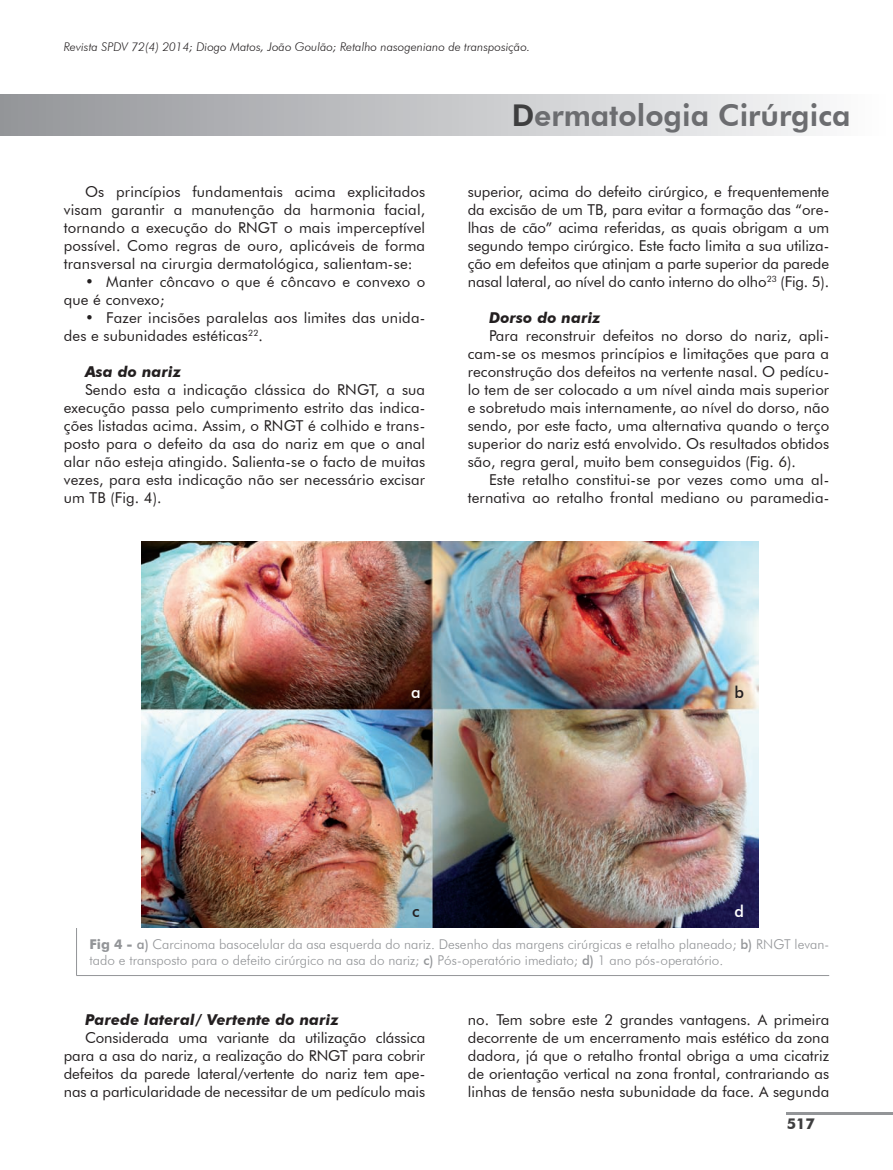
<style>
.page{position:relative;width:893px;height:1170px;background:#fff}
.page>*{position:absolute;margin:0;border:0;box-sizing:border-box;transform-origin:0 0}
.t1{font:800 30px "Futura BT";color:#6c6d70}
.t2{font:500 16.5px "Futura BT";color:#fff}
.t3{font:500 16.5px "Futura BT";color:#231f20}
.t4{font:15px/18px "Futura BT";letter-spacing:.01em;color:#231f20;text-align:justify}
.t5{font:italic 700 15px "Futura BT";letter-spacing:.01em;color:#231f20}
.t6{font:700 15px "Futura BT";color:#3e3e3f}
.t7{font:300 13.5px/16.2px "Futura BT";color:#939598}
.t8{font:italic 300 12px "Futura BT";color:#231f20}
.s1{color:#3e3e3f}
.s2{font-weight:700}
.s3{font-weight:500}
</style>
<div class="page">
<div style="left:0;top:94px;width:893px;height:41px;background:linear-gradient(to right,#939498,#fdfdfe)"></div>
<hr style="left:787px;top:1111px;width:106px;height:3px;background:#939598">
<hr style="left:76px;top:927px;width:1px;height:48px;background:#939598">
<hr style="left:76px;top:975px;width:753px;height:1px;background:#939598">
<img style="left:142px;top:542px;width:616px;height:385px">
<p class="t8" style="left:64px;top:39px;width:468px">Revista SPDV 72(4) 2014; Diogo Matos, João Goulão; Retalho nasogeniano de transposição.</p>
<p class="t4" style="left:64px;top:182px;width:363px;text-indent:21px">Os princípios fundamentais acima explicitados visam garantir a manutenção da harmonia facial, tornando a execução do RNGT o mais imperceptível possível. Como regras de ouro, aplicáveis de forma transversal na cirurgia dermatológica, salientam-se:</p>
<p class="t4" style="left:64px;top:272px;width:363px;text-indent:21px">• Manter côncavo o que é côncavo e convexo o que é convexo;</p>
<p class="t4" style="left:64px;top:308px;width:363px;text-indent:21px">• Fazer incisões paralelas aos limites das unida&shy;des e subunidades estéticas<sup>22</sup>.</p>
<p class="t5" style="left:85px;top:362px;width:98px">Asa do nariz</p>
<p class="t4" style="left:64px;top:380px;width:363px;text-indent:21px">Sendo esta a indicação clássica do RNGT, a sua execução passa pelo cumprimento estrito das indica&shy;ções listadas acima. Assim, o RNGT é colhido e trans&shy;posto para o defeito da asa do nariz em que o anal alar não esteja atingido. Salienta-se o facto de muitas vezes, para esta indicação não ser necessário excisar um TB (Fig. 4).</p>
<h1 class="t1" style="left:512px;top:97px;width:340px"><span class="s1">D</span>ermatologia Cirúrgica</h1>
<p class="t4" style="left:468px;top:182px;width:363px">superior, acima do defeito cirúrgico, e frequentemente da excisão de um TB, para evitar a formação das “ore&shy;lhas de cão” acima referidas, as quais obrigam a um segundo tempo cirúrgico. Este facto limita a sua utiliza&shy;ção em defeitos que atinjam a parte superior da parede nasal lateral, ao nível do canto interno do olho<sup>23</sup> (Fig. 5).</p>
<p class="t5" style="left:489px;top:308px;width:113px">Dorso do nariz</p>
<p class="t4" style="left:468px;top:326px;width:363px;text-indent:21px">Para reconstruir defeitos no dorso do nariz, apli&shy;cam-se os mesmos princípios e limitações que para a reconstrução dos defeitos na vertente nasal. O pedícu&shy;lo tem de ser colocado a um nível ainda mais superior e sobretudo mais internamente, ao nível do dorso, não sendo, por este facto, uma alternativa quando o terço superior do nariz está envolvido. Os resultados obtidos são, regra geral, muito bem conseguidos (Fig. 6).</p>
<p class="t4" style="left:468px;top:470px;width:363px;text-align:right">Este retalho constitui-se por vezes como uma al&shy;ternativa ao retalho frontal mediano ou paramedia-</p>
<p class="t2" style="left:411px;top:682px;width:11px">a</p>
<p class="t3" style="left:734px;top:682px;width:11px">b</p>
<p class="t3" style="left:412px;top:901px;width:9px">c</p>
<p class="t2" style="left:734px;top:901px;width:11px">d</p>
<p class="t7" style="left:90px;top:935px;width:741px"><span class="s2">Fig 4 -</span> <span class="s3">a)</span> Carcinoma basocelular da asa esquerda do nariz. Desenho das margens cirúrgicas e retalho planeado; <span class="s3">b)</span> RNGT levan&shy;tado e transposto para o defeito cirúrgico na asa do nariz; <span class="s3">c)</span> Pós-operatório imediato; <span class="s3">d)</span> 1 ano pós-operatório.</p>
<p class="t5" style="left:85px;top:1010px;width:255px">Parede lateral/ Vertente do nariz</p>
<p class="t4" style="left:64px;top:1028px;width:363px;text-indent:21px">Considerada uma variante da utilização clássica para a asa do nariz, a realização do RNGT para cobrir defeitos da parede lateral/vertente do nariz tem ape&shy;nas a particularidade de necessitar de um pedículo mais</p>
<p class="t4" style="left:468px;top:1010px;width:363px">no. Tem sobre este 2 grandes vantagens. A primeira decorrente de um encerramento mais estético da zona dadora, já que o retalho frontal obriga a uma cicatriz de orientação vertical na zona frontal, contrariando as linhas de tensão nesta subunidade da face. A segunda</p>
<p class="t6" style="left:787px;top:1114px;width:30px">517</p>
</div>
